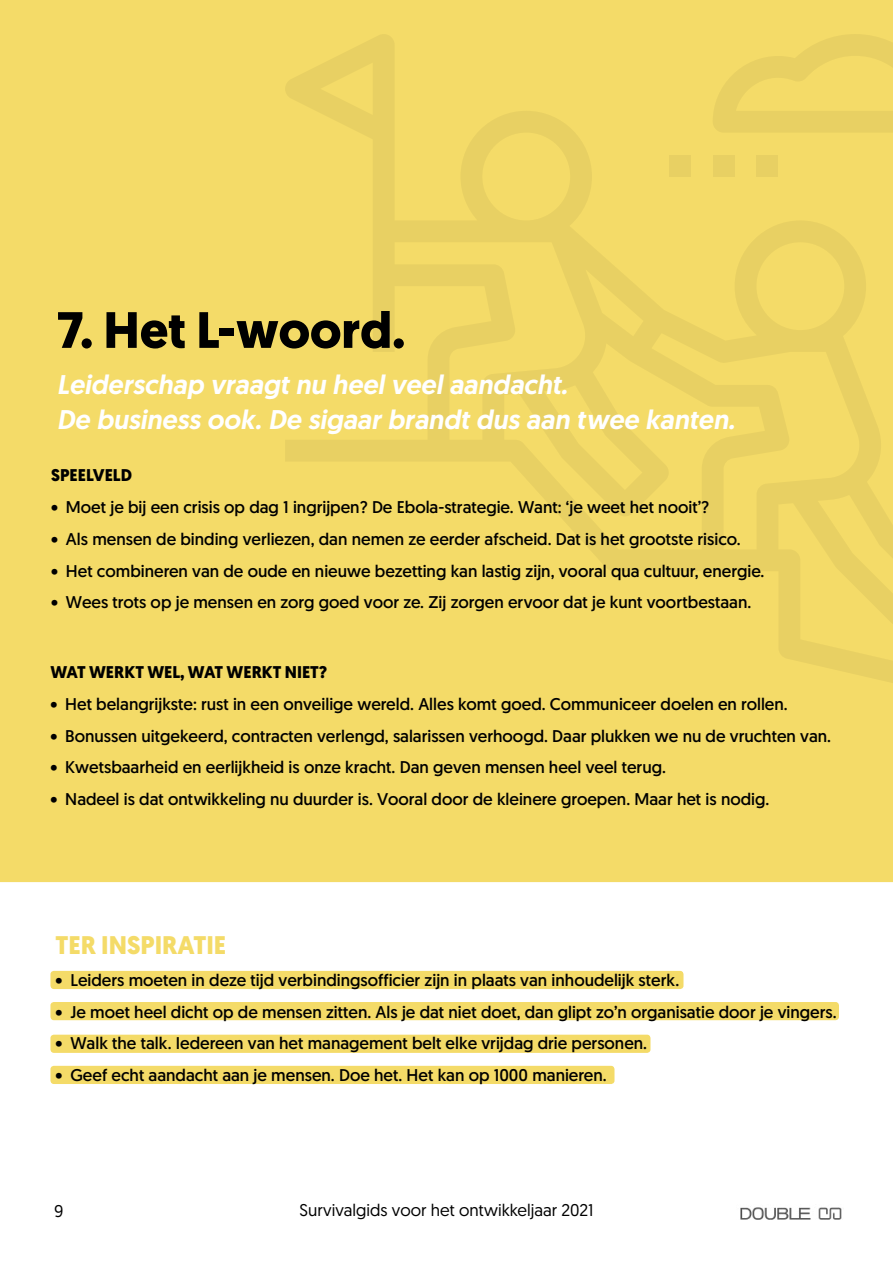
<style>
.page{position:relative;width:893px;height:1263px;background:#f4db68}
.page>*{position:absolute;margin:0;border:0;box-sizing:border-box;transform-origin:0 0}
.t1{font:700 51px "Geomanist";color:#000}
.t2{font:italic 500 27px/34.5px "Geomanist";color:#fff}
.t3{font:700 25.5px "Geomanist";color:#f4db68}
.t4{font:16.95px "Geomanist";color:#000}
.t5{font:16.95px "Geomanist";color:#000}
.t6{font:700 16.95px "Geomanist";color:#000}
</style>
<div class="page">
<svg style="left:285px;top:34px;width:608px;height:649px"></svg>
<div style="left:0;top:882px;width:893px;height:381px;background:#fff"></div>
<div style="left:51px;top:971px;width:632px;height:17px;background:#f4db68;border-radius:3px"></div>
<div style="left:50px;top:971px;width:633px;height:18px;border:2px solid #f4db68;border-radius:3px"></div>
<div style="left:51px;top:1003px;width:787px;height:16px;background:#f4db68;border-radius:3px"></div>
<div style="left:50px;top:1002px;width:789px;height:18px;border:2px solid #f4db68;border-radius:3px"></div>
<div style="left:51px;top:1035px;width:599px;height:17px;background:#f4db68;border-radius:3px"></div>
<div style="left:50px;top:1035px;width:600px;height:18px;border:2px solid #f4db68;border-radius:3px"></div>
<div style="left:51px;top:1066px;width:563px;height:17px;background:#f4db68;border-radius:3px"></div>
<div style="left:50px;top:1066px;width:564px;height:18px;border:2px solid #f4db68;border-radius:3px"></div>
<img style="left:736px;top:1204px;width:107px;height:15px">
<h1 class="t1" style="left:57px;top:296px;width:350px">7. Het L-woord.</h1>
<h2 class="t2" style="left:57px;top:367px;width:679px">Leiderschap vraagt nu heel veel aandacht.<br>De business ook. De sigaar brandt dus aan twee kanten.</h2>
<p class="t6" style="left:51px;top:464px;width:82px">SPEELVELD</p>
<p class="t4" style="left:51px;top:496px;width:660px">• Moet je bij een crisis op dag 1 ingrijpen? De Ebola-strategie. Want: ‘je weet het nooit’?</p>
<p class="t4" style="left:51px;top:528px;width:691px">• Als mensen de binding verliezen, dan nemen ze eerder afscheid. Dat is het grootste risico.</p>
<p class="t4" style="left:51px;top:560px;width:715px">• Het combineren van de oude en nieuwe bezetting kan lastig zijn, vooral qua cultuur, energie.</p>
<p class="t4" style="left:51px;top:591px;width:702px">• Wees trots op je mensen en zorg goed voor ze. Zij zorgen ervoor dat je kunt voortbestaan.</p>
<p class="t6" style="left:50px;top:661px;width:278px">WAT WERKT WEL, WAT WERKT NIET?</p>
<p class="t4" style="left:50px;top:693px;width:739px">• Het belangrijkste: rust in een onveilige wereld. Alles komt goed. Communiceer doelen en rollen.</p>
<p class="t4" style="left:50px;top:725px;width:782px">• Bonussen uitgekeerd, contracten verlengd, salarissen verhoogd. Daar plukken we nu de vruchten van.</p>
<p class="t4" style="left:50px;top:756px;width:617px">• Kwetsbaarheid en eerlijkheid is onze kracht. Dan geven mensen heel veel terug.</p>
<p class="t4" style="left:50px;top:788px;width:720px">• Nadeel is dat ontwikkeling nu duurder is. Vooral door de kleinere groepen. Maar het is nodig.</p>
<h3 class="t3" style="left:56px;top:928px;width:172px">TER INSPIRATIE</h3>
<p class="t4" style="left:56px;top:969px;width:625px">• Leiders moeten in deze tijd verbindingsofficier zijn in plaats van inhoudelijk sterk.</p>
<p class="t4" style="left:56px;top:1001px;width:783px">• Je moet heel dicht op de mensen zitten. Als je dat niet doet, dan glipt zo’n organisatie door je vingers.</p>
<p class="t4" style="left:56px;top:1032px;width:593px">• Walk the talk. Iedereen van het management belt elke vrijdag drie personen.</p>
<p class="t4" style="left:56px;top:1064px;width:553px">• Geef echt aandacht aan je mensen. Doe het. Het kan op 1000 manieren.</p>
<p class="t5" style="left:54px;top:1200px;width:11px">9</p>
<p class="t5" style="left:300px;top:1199px;width:295px">Survivalgids voor het ontwikkeljaar 2021</p>
</div>
